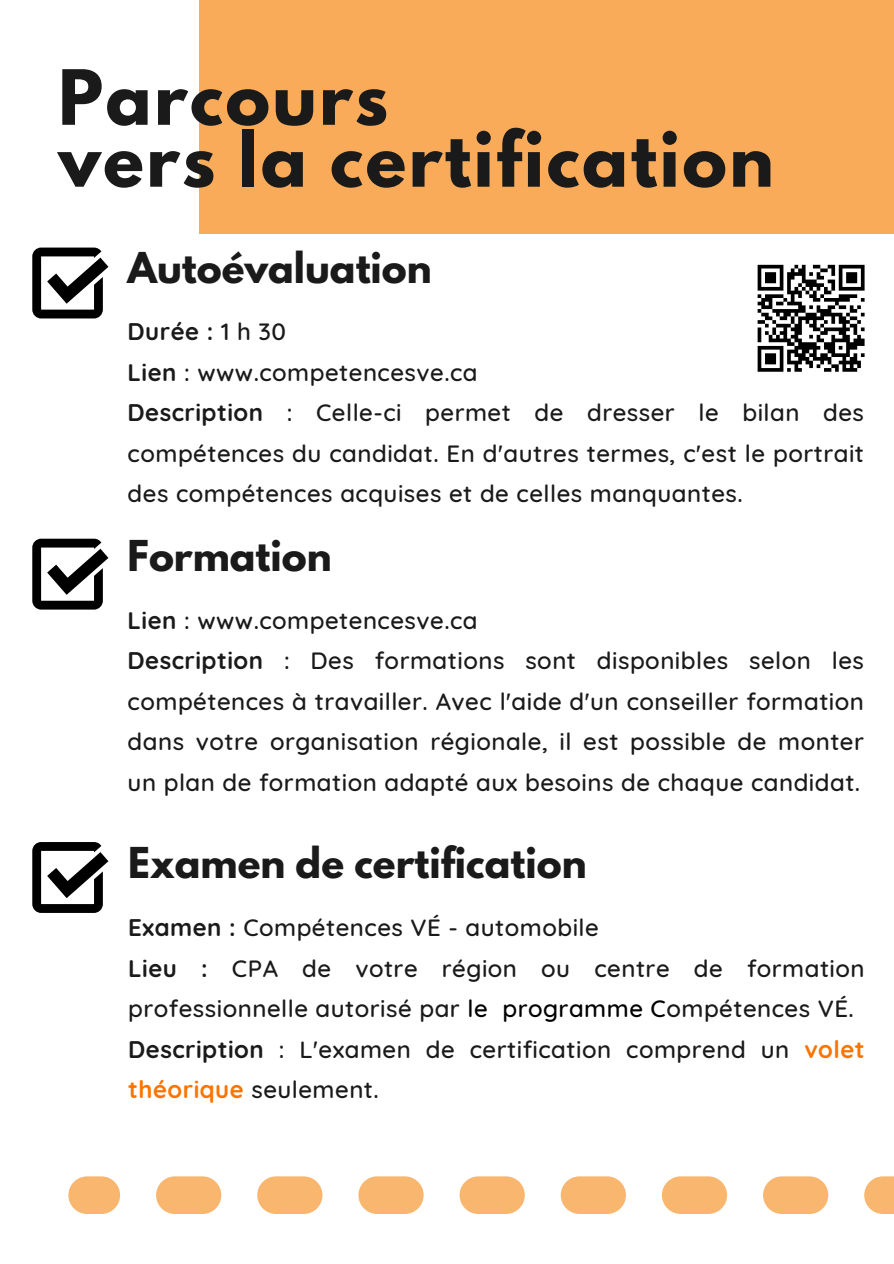
<style>
.page{position:relative;width:894px;height:1264px;background:#fff}
.page>*{position:absolute;margin:0;border:0;box-sizing:border-box;transform-origin:0 0}
.t1{font:700 67.35px/61.8px "League Spartan";letter-spacing:.035em;color:#1a1a1a}
.t2{font:700 37.65px "League Spartan";color:#1a1a1a}
.t3{font:500 24px/40.5px "Quicksand";letter-spacing:.02em;color:#1a1a1a;text-align:justify}
.t4{font:700 24px "Quicksand";letter-spacing:.02em;color:#1a1a1a}
.s1{font-weight:500}
.s2{font-weight:700}
.s3{color:#000}
.s4{font-weight:700;color:#fa7401}
</style>
<div class="page">
<div style="left:199px;top:0;width:694px;height:233px;background:#f9ab59"></div>
<svg style="left:864px;top:1176px;width:29px;height:37px"></svg>
<svg style="left:156px;top:1176px;width:672px;height:37px"></svg>
<div style="left:69px;top:1176px;width:51px;height:37px;background:#f9b66f;border-radius:19px"></div>
<svg style="left:32px;top:247px;width:76px;height:71px"></svg>
<svg style="left:32px;top:538px;width:76px;height:71px"></svg>
<svg style="left:32px;top:842px;width:76px;height:70px"></svg>
<svg style="left:757px;top:265px;width:107px;height:107px"></svg>
<p class="t1" style="left:58px;top:75px;width:716px">Parcours<br>vers la certification</p>
<p class="t2" style="left:128px;top:248px;width:305px">Autoévaluation</p>
<p class="t4" style="left:128px;top:316px;width:160px">Durée : <span class="s1">1 h 30</span></p>
<h1 class="t3" style="left:128px;top:351px;width:351px"><span class="s2">Lien</span> : www.competencesve.ca</h1>
<p class="t3" style="left:128px;top:392px;width:737px"><span class="s2">Description</span> : Celle-ci permet de dresser le bilan des compétences du candidat. En d'autres termes, c'est le portrait des compétences acquises et de celles manquantes.</p>
<p class="t2" style="left:128px;top:537px;width:205px">Formation</p>
<h2 class="t3" style="left:128px;top:599px;width:351px"><span class="s2">Lien</span> : www.competencesve.ca</h2>
<p class="t3" style="left:128px;top:640px;width:737px"><span class="s2">Description</span> : Des formations sont disponibles selon les compétences à travailler. Avec l'aide d'un conseiller formation dans votre organisation régionale, il est possible de monter un plan de formation adapté aux besoins de chaque candidat.</p>
<h2 class="t2" style="left:128px;top:844px;width:459px">Examen de certification</h2>
<p class="t3" style="left:128px;top:906px;width:472px"><span class="s2">Examen :</span> Compétences VÉ - automobile</p>
<p class="t3" style="left:128px;top:947px;width:737px"><span class="s2">Lieu :</span> CPA de votre région ou centre de formation professionnelle autorisé par <span class="s3">le programme C</span>ompétences VÉ.</p>
<p class="t3" style="left:128px;top:1028px;width:737px"><span class="s2">Description</span> : L'examen de certification comprend un <span class="s4">volet théorique</span> seulement.</p>
</div>
